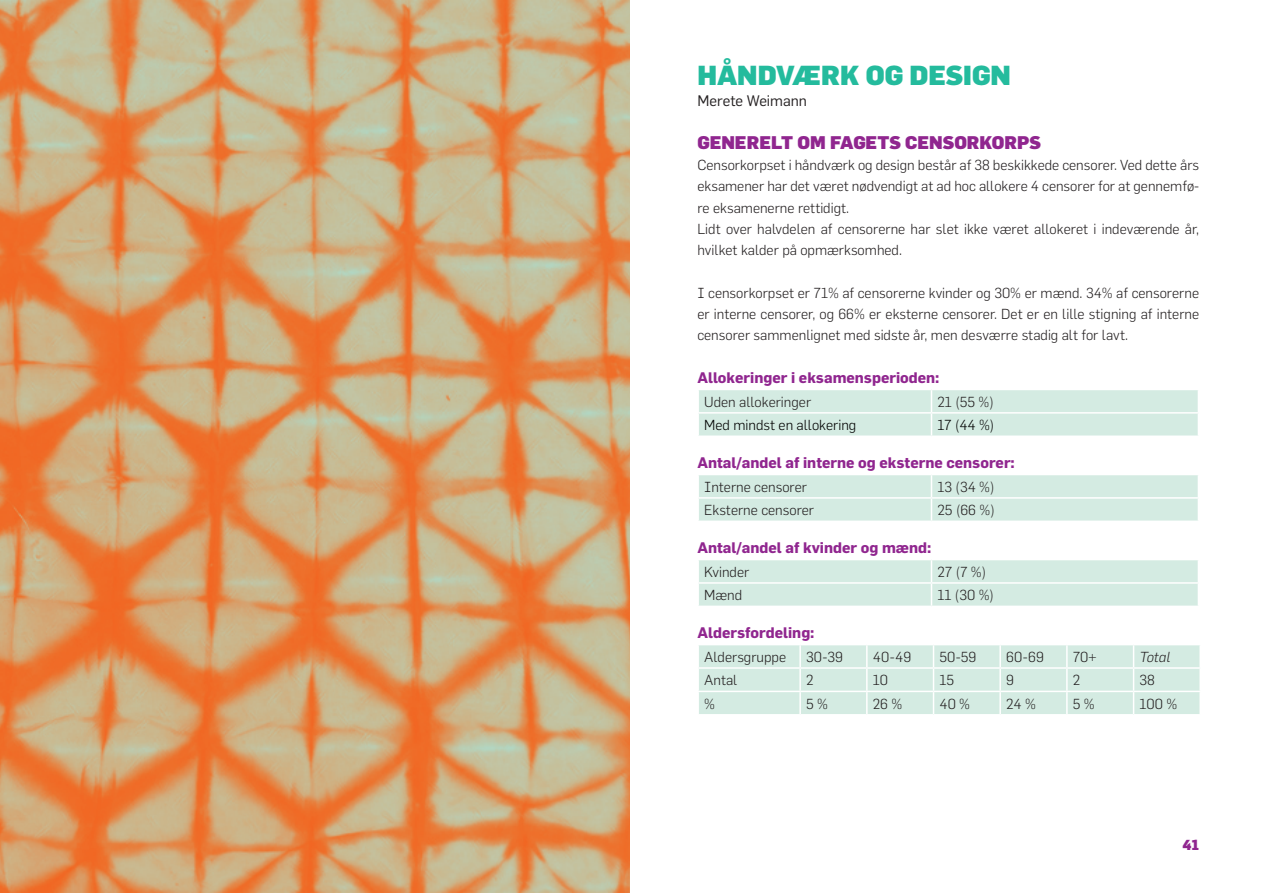
<style>
.page{position:relative;width:1263px;height:893px;background:#fff}
.page>*{position:absolute;margin:0;border:0;box-sizing:border-box;transform-origin:0 0}
.MR_1{font:900 27px "Flama";color:#24bb9d}
.MR_2{font:900 18px "Flama";color:#90268f}
.MR_3{font:700 15px "Flama";color:#90268f}
.Forfatter{font:15px "Flama";color:#231f20}
.Brød{font:300 14.25px/21.3px "Flama";color:#231f20;text-align:justify}
.Brødtekst1{font:300 14.25px "Flama";color:#231f20}
.Brødtekst1-2{font:300 14.25px "Flama";color:#000}
.Brødtekst1-3{font:italic 300 14.25px "Flama";color:#231f20}
.t1{font:900 14.25px "Flama";color:#90268f}
</style>
<div class="page">
<svg style="left:699px;top:390px;width:499px;height:45px"></svg>
<svg style="left:698px;top:475px;width:500px;height:46px"></svg>
<svg style="left:698px;top:560px;width:500px;height:46px"></svg>
<svg style="left:699px;top:645px;width:501px;height:69px"></svg>
<hr style="left:1199px;top:692px;width:2px;height:22px;background:#fff">
<img style="left:0;top:0;width:629px;height:893px">
<p class="MR_1" style="left:697px;top:58px;width:315px">HÅNDVÆRK OG DESIGN</p>
<p class="Forfatter" style="left:697px;top:92px;width:111px">Merete Weimann</p>
<p class="MR_2" style="left:697px;top:131px;width:345px">GENERELT OM FAGETS CENSORKORPS</p>
<p class="Brød" style="left:697px;top:154px;width:503px">Censorkorpset i håndværk og design består af 38 beskikkede censorer. Ved dette års eksamener har det været nødvendigt at ad hoc allokere 4 censorer for at gennemfø&shy;re eksamenerne rettidigt.</p>
<p class="Brød" style="left:697px;top:218px;width:503px">Lidt over halvdelen af censorerne har slet ikke været allokeret i indeværende år, hvilket kalder på opmærksomhed.</p>
<p class="Brød" style="left:697px;top:282px;width:503px">I censorkorpset er 71% af censorerne kvinder og 30% er mænd. 34% af censorerne er interne censorer, og 66% er eksterne censorer. Det er en lille stigning af interne censorer sammenlignet med sidste år, men desværre stadig alt for lavt.</p>
<p class="MR_3" style="left:697px;top:368px;width:244px">Allokeringer i eksamensperioden:</p>
<p class="Brødtekst1" style="left:704px;top:393px;width:109px">Uden allokeringer</p>
<p class="Brødtekst1" style="left:937px;top:393px;width:58px">21 (55 %)</p>
<p class="Brødtekst1-2" style="left:704px;top:417px;width:154px">Med mindst en allokering</p>
<p class="Brødtekst1-2" style="left:937px;top:417px;width:58px">17 (44 %)</p>
<p class="MR_3" style="left:697px;top:453px;width:319px">Antal/andel af interne og eksterne censorer:</p>
<p class="Brødtekst1" style="left:704px;top:478px;width:104px">Interne censorer</p>
<p class="Brødtekst1" style="left:937px;top:478px;width:58px">13 (34 %)</p>
<p class="Brødtekst1" style="left:704px;top:502px;width:112px">Eksterne censorer</p>
<p class="Brødtekst1" style="left:937px;top:502px;width:59px">25 (66 %)</p>
<p class="MR_3" style="left:697px;top:538px;width:236px">Antal/andel af kvinder og mænd:</p>
<p class="Brødtekst1" style="left:704px;top:564px;width:47px">Kvinder</p>
<p class="Brødtekst1" style="left:937px;top:564px;width:50px">27 (7 %)</p>
<p class="Brødtekst1" style="left:704px;top:587px;width:40px">Mænd</p>
<p class="Brødtekst1" style="left:937px;top:587px;width:58px">11 (30 %)</p>
<p class="MR_3" style="left:697px;top:623px;width:119px">Aldersfordeling:</p>
<p class="Brødtekst1" style="left:704px;top:649px;width:83px">Aldersgruppe</p>
<p class="Brødtekst1" style="left:806px;top:649px;width:39px">30-39</p>
<p class="Brødtekst1" style="left:873px;top:649px;width:40px">40-49</p>
<p class="Brødtekst1" style="left:939px;top:649px;width:38px">50-59</p>
<p class="Brødtekst1" style="left:1006px;top:649px;width:39px">60-69</p>
<p class="Brødtekst1" style="left:1073px;top:649px;width:25px">70+</p>
<p class="Brødtekst1-3" style="left:1139px;top:648px;width:32px">Total</p>
<p class="Brødtekst1" style="left:704px;top:672px;width:35px">Antal</p>
<p class="Brødtekst1" style="left:806px;top:672px;width:9px">2</p>
<p class="Brødtekst1" style="left:873px;top:672px;width:17px">10</p>
<p class="Brødtekst1" style="left:939px;top:672px;width:16px">15</p>
<p class="Brødtekst1" style="left:1006px;top:672px;width:9px">9</p>
<p class="Brødtekst1" style="left:1073px;top:672px;width:9px">2</p>
<p class="Brødtekst1" style="left:1139px;top:672px;width:17px">38</p>
<p class="Brødtekst1" style="left:704px;top:695px;width:12px">%</p>
<p class="Brødtekst1" style="left:806px;top:695px;width:23px">5 %</p>
<p class="Brødtekst1" style="left:873px;top:695px;width:31px">26 %</p>
<p class="Brødtekst1" style="left:939px;top:695px;width:32px">40 %</p>
<p class="Brødtekst1" style="left:1006px;top:695px;width:31px">24 %</p>
<p class="Brødtekst1" style="left:1073px;top:695px;width:23px">5 %</p>
<p class="Brødtekst1" style="left:1139px;top:695px;width:39px">100 %</p>
<p class="t1" style="left:1182px;top:836px;width:18px">41</p>
</div>
